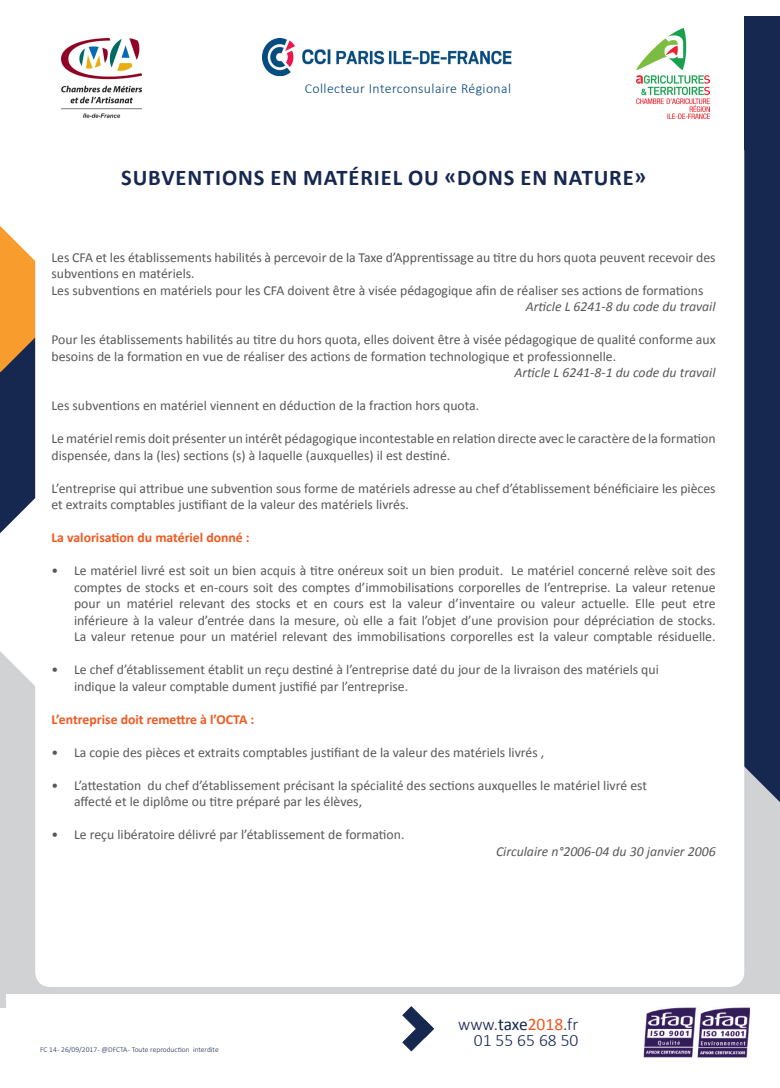
<style>
.page{position:relative;width:780px;height:1088px;background:#fff}
.page>*{position:absolute;margin:0;border:0;box-sizing:border-box;transform-origin:0 0}
.t1{font:700 22.5px "Calibri";letter-spacing:.04em;color:#172850}
.t2{font:300 17.5px/16.2px "Calibri";color:#172850;text-align:right}
.t3{font:13.75px/16.5px "Calibri";color:#57585a}
.t4{font:italic 13.75px "Calibri";color:#57585a}
.t5{font:700 13.75px "Calibri";color:#f15921}
.t6{font:300 13.75px "Calibri";letter-spacing:.03em;color:#00447b}
.t7{font:300 7.5px "Calibri";color:#172850}
.s1{font-weight:400}
.s2{font-weight:400;color:#f15921}
</style>
<div class="page">
<div style="left:0;top:796px;width:744px;height:212px;background:#d1d2d4"></div>
<img style="left:263px;top:38px;width:249px;height:38px">
<img style="left:636px;top:28px;width:73px;height:90px">
<img style="left:62px;top:39px;width:79px;height:79px">
<div style="left:744px;top:17px;width:36px;height:1002px;background:#172850"></div>
<svg style="left:534px;top:670px;width:246px;height:325px;fill:#d1d2d4"></svg>
<svg style="left:0;top:372px;width:35px;height:161px;background:#2f3f62"></svg>
<svg style="left:0;top:226px;width:35px;height:146px;background:#de9a49"></svg>
<div style="left:6px;top:995px;width:774px;height:93px;background:#fff"></div>
<svg style="left:403px;top:1007px;width:30px;height:44px"></svg>
<svg style="left:0;top:651px;width:35px;height:145px;background:#d6d7d9"></svg>
<div style="left:35px;top:136px;width:709px;height:851px;background:#fff;border-radius:15px"></div>
<img style="left:643px;top:1007px;width:107px;height:51px">
<p class="t6" style="left:305px;top:80px;width:208px">Collecteur Interconsulaire Régional</p>
<h1 class="t1" style="left:121px;top:163px;width:526px">SUBVENTIONS EN MATÉRIEL OU «DONS EN NATURE»</h1>
<p class="t3" style="left:51px;top:249px;width:665px">Les CFA et les établissements habilités à percevoir de la Taxe d’Apprentissage au titre du hors quota peuvent recevoir des subventions en matériels.<br>Les subventions en matériels pour les CFA doivent être à visée pédagogique afin de réaliser ses actions de formations</p>
<p class="t4" style="left:525px;top:297px;width:191px">Article L 6241-8 du code du travail</p>
<p class="t3" style="left:51px;top:332px;width:665px">Pour les établissements habilités au titre du hors quota, elles doivent être à visée pédagogique de qualité conforme aux besoins de la formation en vue de réaliser des actions de formation technologique et professionnelle.</p>
<p class="t4" style="left:514px;top:363px;width:202px">Article L 6241-8-1 du code du travail</p>
<p class="t3" style="left:51px;top:398px;width:429px">Les subventions en matériel viennent en déduction de la fraction hors quota.</p>
<p class="t3" style="left:51px;top:431px;width:665px">Le matériel remis doit présenter un intérêt pédagogique incontestable en relation directe avec le caractère de la formation dispensée, dans la (les) sections (s) à laquelle (auxquelles) il est destiné.</p>
<p class="t3" style="left:51px;top:480px;width:665px">L’entreprise qui attribue une subvention sous forme de matériels adresse au chef d’établissement bénéficiaire les pièces et extraits comptables justifiant de la valeur des matériels livrés.</p>
<p class="t5" style="left:51px;top:529px;width:200px">La valorisation du matériel donné :</p>
<p class="t3" style="left:74px;top:563px;width:643px;text-align:justify;text-indent:-22px">• Le matériel livré est soit un bien acquis à titre onéreux soit un bien produit. Le matériel concerné relève soit des comptes de stocks et en-cours soit des comptes d’immobilisations corporelles de l’entreprise. La valeur retenue pour un matériel relevant des stocks et en cours est la valeur d’inventaire ou valeur actuelle. Elle peut etre inférieure à la valeur d’entrée dans la mesure, où elle a fait l’objet d’une provision pour dépréciation de stocks.<br>La valeur retenue pour un matériel relevant des immobilisations corporelles est la valeur comptable résiduelle.</p>
<p class="t3" style="left:74px;top:662px;width:586px;text-indent:-22px">• Le chef d’établissement établit un reçu destiné à l’entreprise daté du jour de la livraison des matériels qui indique la valeur comptable dument justifié par l’entreprise.</p>
<p class="t5" style="left:51px;top:710px;width:204px">L’entreprise doit remettre à l’OCTA :</p>
<p class="t3" style="left:51px;top:744px;width:494px">• La copie des pièces et extraits comptables justifiant de la valeur des matériels livrés ,</p>
<p class="t3" style="left:74px;top:777px;width:574px;text-indent:-22px">• L’attestation du chef d’établissement précisant la spécialité des sections auxquelles le matériel livré est affecté et le diplôme ou titre préparé par les élèves,</p>
<p class="t3" style="left:51px;top:827px;width:354px">• Le reçu libératoire délivré par l’établissement de formation.</p>
<p class="t4" style="left:496px;top:842px;width:221px">Circulaire n°2006-04 du 30 janvier 2006</p>
<p class="t7" style="left:40px;top:1044px;width:180px">FC 14 - 26/09/2017 - @DFCTA - Toute reproduction interdite</p>
<p class="t2" style="left:458px;top:1015px;width:122px">www.<span class="s1">taxe</span><span class="s2">2018</span>.fr<br>01 55 65 68 50</p>
</div>
